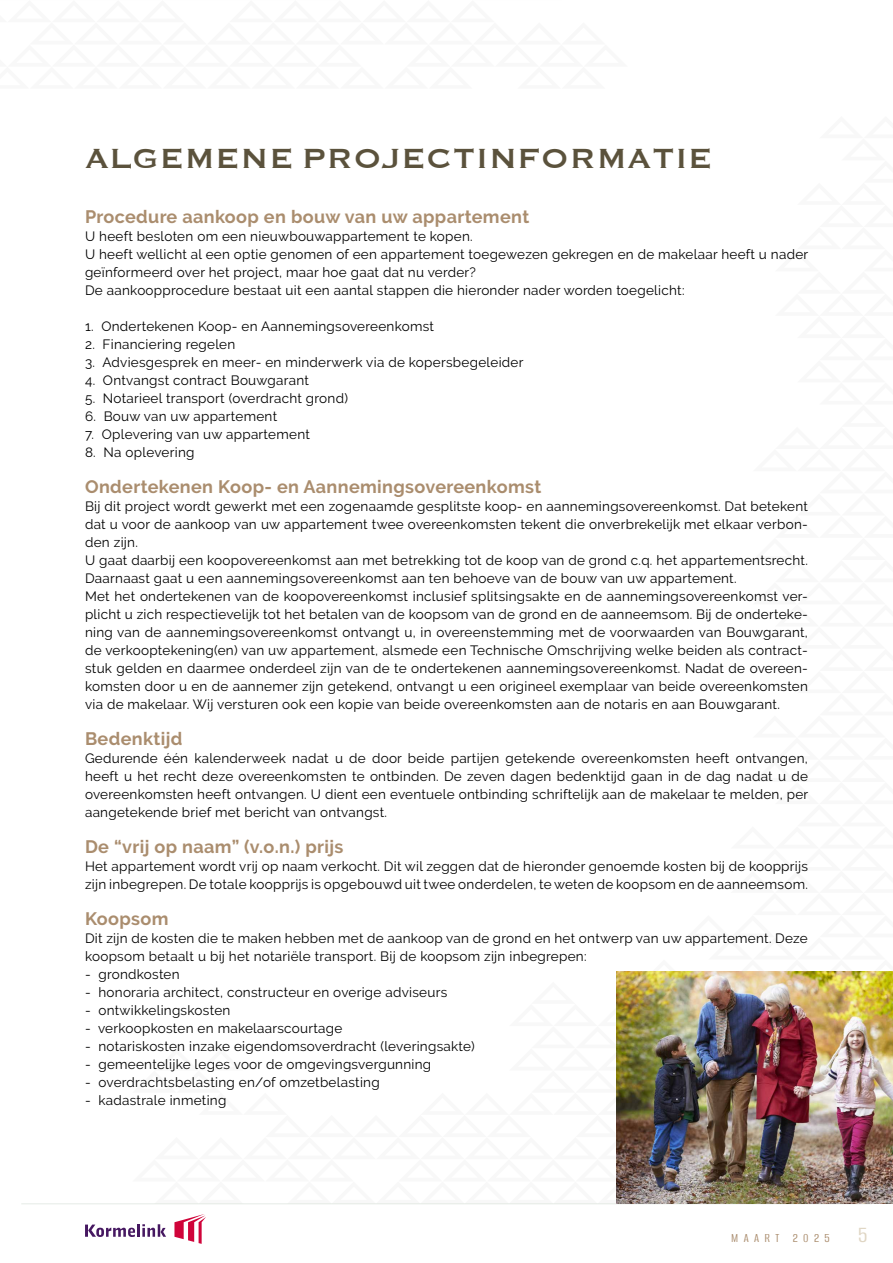
<style>
.page{position:relative;width:893px;height:1263px;background:#fff}
.page>*{position:absolute;margin:0;border:0;box-sizing:border-box;transform-origin:0 0}
.t1{font:36px "Copperplate";letter-spacing:.025em;color:#5b523c}
.t2{font:700 18px "Raleway";letter-spacing:.02em;color:#aa8d6e}
.t3{font:13.5px/18px "Raleway";letter-spacing:.02em;color:#000}
.t4{font:13.5px "Alumni Sans";letter-spacing:.4em;color:#aa8d6e}
.s1{font-size:24px;color:#e0d6c4}
</style>
<div class="page">
<svg style="left:174px;top:1214px;width:32px;height:30px"></svg>
<svg style="left:85px;top:1224px;width:81px;height:13px"></svg>
<hr style="left:21px;top:1203px;width:851px;height:1px;background:#e5ebe6">
<img style="left:617px;top:972px;width:276px;height:231px">
<h1 class="t1" style="left:85px;top:135px;width:629px">ALGEMENE PROJECTINFORMATIE</h1>
<h2 class="t2" style="left:85px;top:207px;width:446px">Procedure aankoop en bouw van uw appartement</h2>
<p class="t3" style="left:85px;top:227px;width:725px">U heeft besloten om een nieuwbouwappartement te kopen.<br>U heeft wellicht al een optie genomen of een appartement toegewezen gekregen en de makelaar heeft u nader geïnformeerd over het project, maar hoe gaat dat nu verder?<br>De aankoopprocedure bestaat uit een aantal stappen die hieronder nader worden toegelicht:</p>
<p class="t3" style="left:85px;top:317px;width:351px">1. Ondertekenen Koop- en Aannemingsovereenkomst</p>
<p class="t3" style="left:85px;top:335px;width:152px">2. Financiering regelen</p>
<p class="t3" style="left:85px;top:353px;width:440px">3. Adviesgesprek en meer- en minderwerk via de kopersbegeleider</p>
<p class="t3" style="left:85px;top:371px;width:225px">4. Ontvangst contract Bouwgarant</p>
<p class="t3" style="left:85px;top:389px;width:264px">5. Notarieel transport (overdracht grond)</p>
<p class="t3" style="left:85px;top:407px;width:194px">6. Bouw van uw appartement</p>
<p class="t3" style="left:85px;top:425px;width:226px">7. Oplevering van uw appartement</p>
<p class="t3" style="left:85px;top:443px;width:111px">8. Na oplevering</p>
<h2 class="t2" style="left:85px;top:477px;width:458px">Ondertekenen Koop- en Aannemingsovereenkomst</h2>
<p class="t3" style="left:85px;top:497px;width:724px">Bij dit project wordt gewerkt met een zogenaamde gesplitste koop- en aannemingsovereenkomst. Dat betekent dat u voor de aankoop van uw appartement twee overeenkomsten tekent die onverbrekelijk met elkaar verbon&shy;den zijn.<br>U gaat daarbij een koopovereenkomst aan met betrekking tot de koop van de grond c.q. het appartementsrecht.<br>Daarnaast gaat u een aannemingsovereenkomst aan ten behoeve van de bouw van uw appartement.<br>Met het ondertekenen van de koopovereenkomst inclusief splitsingsakte en de aannemingsovereenkomst ver&shy;plicht u zich respectievelijk tot het betalen van de koopsom van de grond en de aanneemsom. Bij de onderteke&shy;ning van de aannemingsovereenkomst ontvangt u, in overeenstemming met de voorwaarden van Bouwgarant, de verkooptekening(en) van uw appartement, alsmede een Technische Omschrijving welke beiden als contract&shy;stuk gelden en daarmee onderdeel zijn van de te ondertekenen aannemingsovereenkomst. Nadat de overeen&shy;komsten door u en de aannemer zijn getekend, ontvangt u een origineel exemplaar van beide overeenkomsten via de makelaar. Wij versturen ook een kopie van beide overeenkomsten aan de notaris en aan Bouwgarant.</p>
<h2 class="t2" style="left:85px;top:729px;width:99px">Bedenktijd</h2>
<p class="t3" style="left:85px;top:749px;width:725px;text-align:justify">Gedurende één kalenderweek nadat u de door beide partijen getekende overeenkomsten heeft ontvangen, heeft u het recht deze overeenkomsten te ontbinden. De zeven dagen bedenktijd gaan in de dag nadat u de overeenkomsten heeft ontvangen. U dient een eventuele ontbinding schriftelijk aan de makelaar te melden, per aangetekende brief met bericht van ontvangst.</p>
<h2 class="t2" style="left:85px;top:837px;width:260px">De “vrij op naam” (v.o.n.) prijs</h2>
<p class="t3" style="left:85px;top:857px;width:724px">Het appartement wordt vrij op naam verkocht. Dit wil zeggen dat de hieronder genoemde kosten bij de koopprijs zijn inbegrepen. De totale koopprijs is opgebouwd uit twee onderdelen, te weten de koopsom en de aanneemsom.</p>
<h2 class="t2" style="left:85px;top:909px;width:85px">Koopsom</h2>
<p class="t3" style="left:85px;top:929px;width:724px">Dit zijn de kosten die te maken hebben met de aankoop van de grond en het ontwerp van uw appartement. Deze koopsom betaalt u bij het notariële transport. Bij de koopsom zijn inbegrepen:</p>
<p class="t3" style="left:85px;top:965px;width:96px">- grondkosten</p>
<p class="t3" style="left:85px;top:983px;width:364px">- honoraria architect, constructeur en overige adviseurs</p>
<p class="t3" style="left:85px;top:1001px;width:147px">- ontwikkelingskosten</p>
<p class="t3" style="left:85px;top:1019px;width:259px">- verkoopkosten en makelaarscourtage</p>
<p class="t3" style="left:85px;top:1037px;width:391px">- notariskosten inzake eigendomsoverdracht (leveringsakte)</p>
<p class="t3" style="left:85px;top:1055px;width:348px">- gemeentelijke leges voor de omgevingsvergunning</p>
<p class="t3" style="left:85px;top:1073px;width:296px">- overdrachtsbelasting en/of omzetbelasting</p>
<p class="t3" style="left:85px;top:1091px;width:143px">- kadastrale inmeting</p>
<p class="t4" style="left:731px;top:1231px;width:138px">MAART 2025 <span class="s1">5</span></p>
</div>
